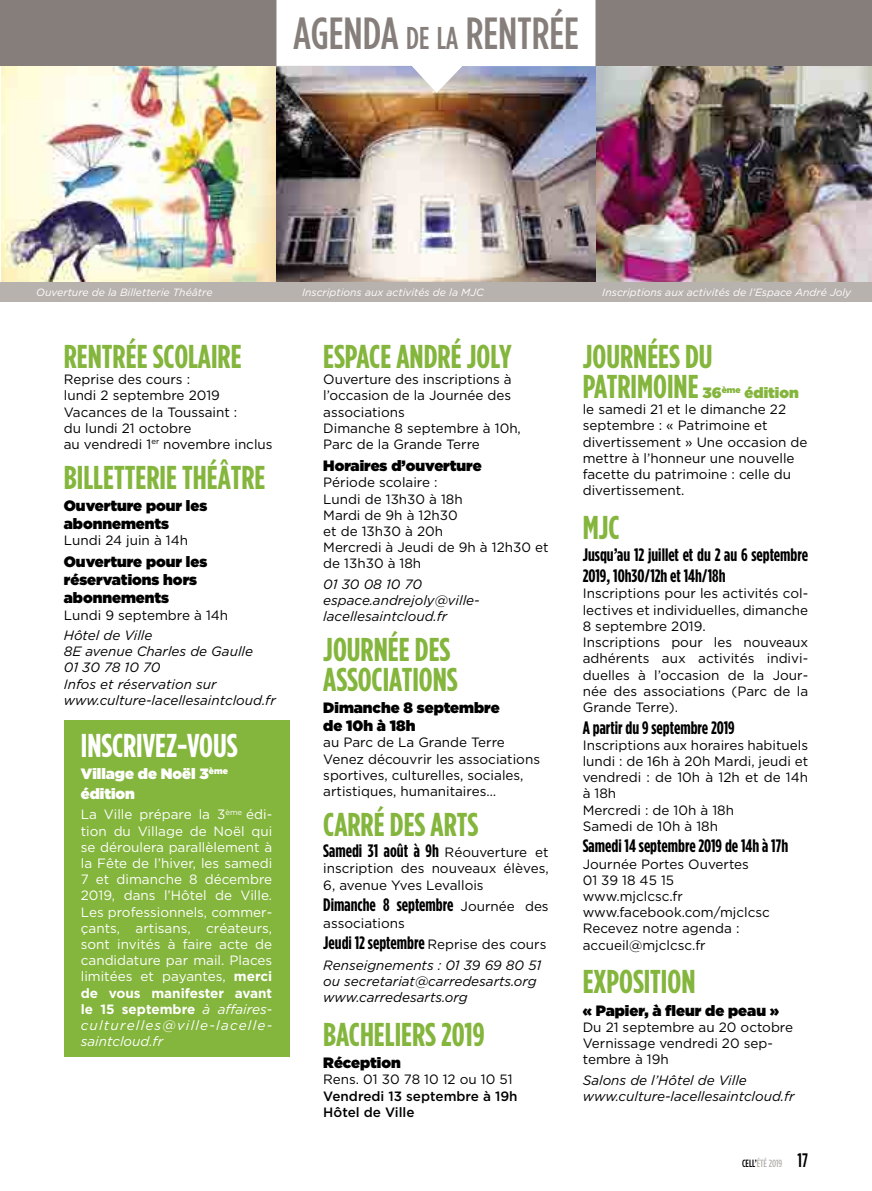
<style>
.page{position:relative;width:872px;height:1191px;background:#fff}
.page>*{position:absolute;margin:0;border:0;box-sizing:border-box;transform-origin:0 0}
.t1{font:500 condensed 45px "Gotham";color:#867e7b}
.t2{font:700 condensed 33px/30px "Gotham";color:#84b53c}
.t3{font:700 condensed 33px "Gotham";color:#fff}
.t4{font:700 condensed 18px/21.6px "Gotham";color:#000}
.t5{font:900 15px/18px "Gotham";color:#000}
.t6{font:900 15px/19.5px "Gotham";color:#fff}
.t7{font:13.5px/16.2px "Gotham";color:#000}
.t8{font:13.5px/16.2px "Gotham";color:#fff;text-align:justify}
.t9{font:italic 13.5px/16.2px "Gotham";color:#000}
.t10{font:500 13.5px/16.2px "Gotham";color:#000}
.t11{font:italic 10.5px "Gotham";color:#fff}
.t12{font:500 condensed 10.5px "Gotham";color:#b7b2ae}
.s1{font-size:31.5px}
.s2{font-weight:700}
.s3{font-style:italic}
.s4{font-weight:400;font-stretch:normal;font-size:13.5px}
.s5{font-weight:900;font-stretch:normal;font-size:15px}
.s6{color:#000}
.s7{font-size:19.5px;color:#000}
</style>
<div class="page">
<div style="left:64px;top:720px;width:225px;height:336px;background:#84b53c"></div>
<img style="left:1px;top:66px;width:275px;height:216px">
<img style="left:595px;top:66px;width:277px;height:216px">
<img style="left:276px;top:93px;width:319px;height:189px">
<div style="left:0;top:0;width:872px;height:66px;background:#867e7b"></div>
<svg style="left:273px;top:0;width:322px;height:93px;background:#e7e6e9"></svg>
<div style="left:0;top:282px;width:872px;height:20px;background:#b7b2ae"></div>
<h1 class="t1" style="left:293px;top:8px;width:287px">AGENDA <span class="s1">de la</span> RENTRÉE</h1>
<p class="t11" style="left:36px;top:287px;width:178px">Ouverture de la Billetterie Théâtre</p>
<p class="t11" style="left:302px;top:287px;width:183px">Inscriptions aux activités de la MJC</p>
<p class="t11" style="left:602px;top:287px;width:250px">Inscriptions aux activités de l’Espace André Joly</p>
<h2 class="t2" style="left:64px;top:340px;width:179px">RENTRÉE SCOLAIRE</h2>
<p class="t7" style="left:64px;top:371px;width:210px">Reprise des cours :<br>lundi 2 septembre 2019<br>Vacances de la Toussaint :<br>du lundi 21 octobre<br>au vendredi 1<sup>er</sup> novembre inclus</p>
<h2 class="t2" style="left:64px;top:461px;width:203px">BILLETTERIE THÉÂTRE</h2>
<p class="t5" style="left:64px;top:496px;width:145px">Ouverture pour les abonnements</p>
<p class="t7" style="left:64px;top:532px;width:126px">Lundi 24 juin à 14h</p>
<p class="t5" style="left:64px;top:552px;width:145px">Ouverture pour les réservations hors abonnements</p>
<p class="t7" style="left:64px;top:606px;width:166px">Lundi 9 septembre à 14h</p>
<p class="t9" style="left:64px;top:627px;width:213px">Hôtel de Ville<br>8E avenue Charles de Gaulle<br>01 30 78 10 70<br>Infos et réservation sur www.culture-lacellesaintcloud.fr</p>
<h2 class="t3" style="left:81px;top:727px;width:158px">INSCRIVEZ-VOUS</h2>
<p class="t6" style="left:81px;top:764px;width:149px">Village de Noël 3<sup>ème </sup>édition</p>
<p class="t8" style="left:81px;top:806px;width:193px">La Ville prépare la 3<sup>ème</sup> édi&shy;tion du Village de Noël qui se déroulera parallèlement à la Fête de l’hiver, les samedi 7 et dimanche 8 décembre 2019, dans l’Hôtel de Ville.<br>Les professionnels, commer&shy;çants, artisans, créateurs, sont invités à faire acte de candidature par mail. Places limitées et payantes, <span class="s2">merci de vous manifester avant le 15 septembre</span> <span class="s3">à affaires&shy;culturelles@ville-lacelle&shy;saintcloud.fr</span></p>
<h2 class="t2" style="left:323px;top:340px;width:190px">ESPACE ANDRÉ JOLY</h2>
<p class="t7" style="left:323px;top:371px;width:199px">Ouverture des inscriptions à l’occasion de la Journée des associations<br>Dimanche 8 septembre à 10h,<br>Parc de la Grande Terre</p>
<p class="t5" style="left:323px;top:456px;width:160px">Horaires d’ouverture</p>
<p class="t7" style="left:323px;top:474px;width:227px">Période scolaire :<br>Lundi de 13h30 à 18h<br>Mardi de 9h à 12h30<br>et de 13h30 à 20h<br>Mercredi à Jeudi de 9h à 12h30 et de 13h30 à 18h</p>
<p class="t9" style="left:323px;top:576px;width:158px">01 30 08 10 70 espace.andrejoly@ville&shy;lacellesaintcloud.fr</p>
<h2 class="t2" style="left:323px;top:633px;width:136px">JOURNÉE DES<br>ASSOCIATIONS</h2>
<p class="t5" style="left:323px;top:698px;width:178px">Dimanche 8 septembre de 10h à 18h</p>
<p class="t7" style="left:323px;top:734px;width:218px">au Parc de La Grande Terre<br>Venez découvrir les associations sportives, culturelles, sociales, artistiques, humanitaires…</p>
<h2 class="t2" style="left:323px;top:808px;width:156px">CARRÉ DES ARTS</h2>
<h3 class="t4" style="left:323px;top:839px;width:227px">Samedi 31 août à 9h <span class="s4">Réouverture et</span></h3>
<p class="t7" style="left:323px;top:860px;width:227px">inscription des nouveaux élèves,<br>6, avenue Yves Levallois</p>
<h3 class="t4" style="left:323px;top:893px;width:227px">Dimanche 8 septembre <span class="s4">Journée des</span></h3>
<p class="t7" style="left:323px;top:914px;width:83px">associations</p>
<h3 class="t4" style="left:323px;top:931px;width:225px">Jeudi 12 septembre <span class="s4">Reprise des cours</span></h3>
<p class="t9" style="left:323px;top:956px;width:220px">Renseignements : 01 39 69 80 51 ou secretariat@carredesarts.org www.carredesarts.org</p>
<h2 class="t2" style="left:323px;top:1018px;width:163px">BACHELIERS 2019</h2>
<p class="t5" style="left:323px;top:1053px;width:79px">Réception</p>
<p class="t7" style="left:323px;top:1071px;width:191px">Rens. 01 30 78 10 12 ou 10 51</p>
<p class="t10" style="left:323px;top:1087px;width:196px">Vendredi 13 septembre à 19h<br>Hôtel de Ville</p>
<h2 class="t2" style="left:583px;top:340px;width:217px">JOURNÉES DU<br>PATRIMOINE <span class="s5">36</span><sup>ème</sup> <span class="s5">édition</span></h2>
<p class="t7" style="left:583px;top:401px;width:226px">le samedi 21 et le dimanche 22 septembre : « Patrimoine et divertissement » Une occasion de mettre à l’honneur une nouvelle facette du patrimoine : celle du divertissement.</p>
<h2 class="t2" style="left:583px;top:511px;width:38px">MJC</h2>
<h3 class="t4" style="left:583px;top:543px;width:227px">Jusqu’au 12 juillet et du 2 au 6 septembre<br>2019, 10h30/12h et 14h/18h</h3>
<p class="t7" style="left:583px;top:585px;width:227px">Inscriptions pour les activités col&shy;lectives et individuelles, dimanche<br>8 septembre 2019.<br>Inscriptions pour les nouveaux adhérents aux activités indivi&shy;duelles à l’occasion de la Jour&shy;née des associations (Parc de la<br>Grande Terre).</p>
<h3 class="t4" style="left:583px;top:716px;width:153px">A partir du 9 septembre 2019</h3>
<p class="t7" style="left:583px;top:736px;width:227px">Inscriptions aux horaires habituels lundi : de 16h à 20h Mardi, jeudi et vendredi : de 10h à 12h et de 14h à 18h<br>Mercredi : de 10h à 18h<br>Samedi de 10h à 18h</p>
<h3 class="t4" style="left:583px;top:835px;width:207px">Samedi 14 septembre 2019 de 14h à 17h</h3>
<p class="t7" style="left:583px;top:855px;width:188px">Journée Portes Ouvertes<br>01 39 18 45 15 www.mjclcsc.fr www.facebook.com/mjclcsc<br>Recevez notre agenda : accueil@mjclcsc.fr</p>
<h2 class="t2" style="left:583px;top:966px;width:114px">EXPOSITION</h2>
<p class="t5" style="left:583px;top:1001px;width:198px">« Papier, à fleur de peau »</p>
<p class="t7" style="left:583px;top:1018px;width:212px">Du 21 septembre au 20 octobre<br>Vernissage vendredi 20 sep&shy;tembre à 19h</p>
<p class="t9" style="left:583px;top:1072px;width:213px">Salons de l’Hôtel de Ville www.culture-lacellesaintcloud.fr</p>
<p class="t12" style="left:742px;top:1157px;width:68px"><span class="s6">CELL’</span>ÉTÉ 2019 <span class="s7">17</span></p>
</div>
